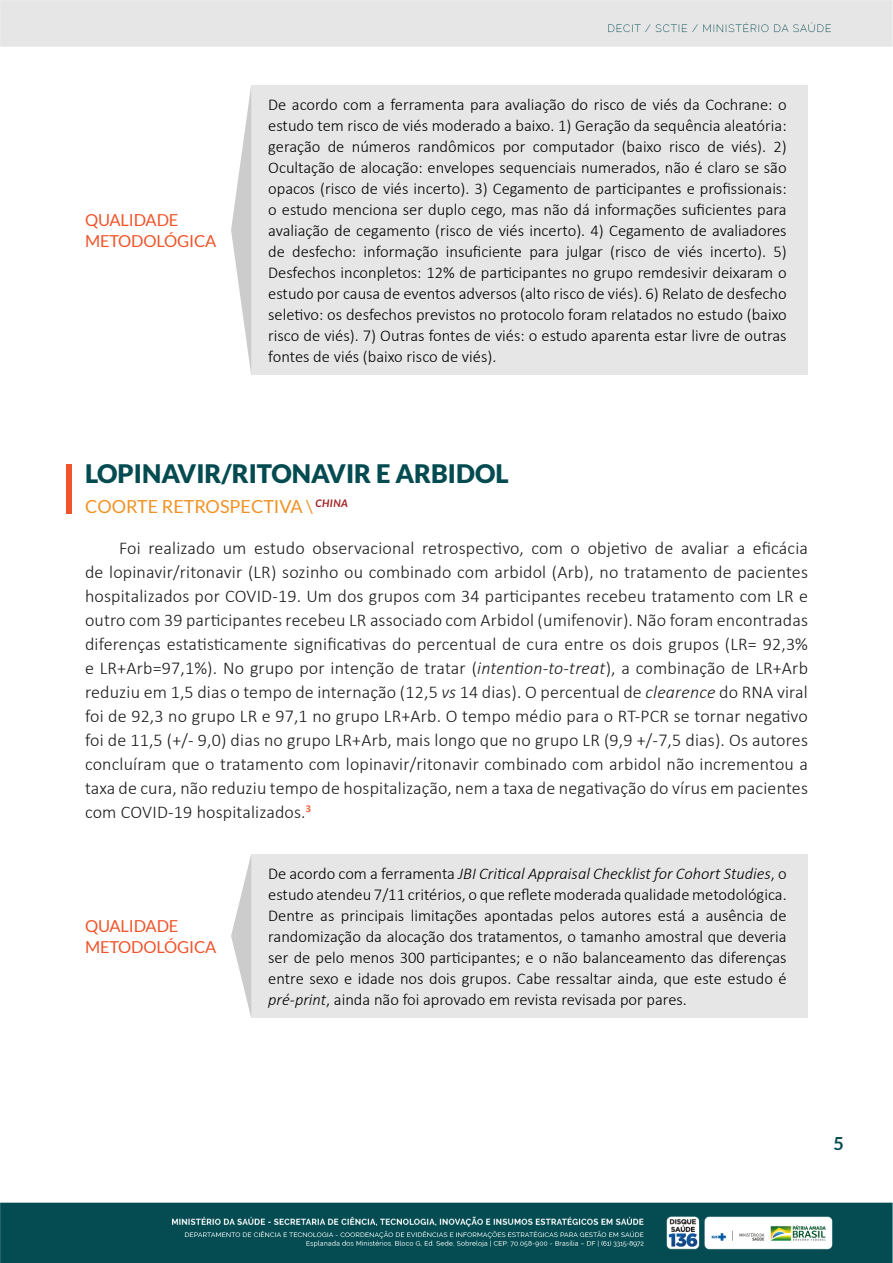
<style>
.page{position:relative;width:893px;height:1263px;background:#fff}
.page>*{position:absolute;margin:0;border:0;box-sizing:border-box;transform-origin:0 0}
.t1{font:900 25.5px "Lato";color:#034b51}
.t2{font:300 18px/24px "Calibri";letter-spacing:.01em;color:#1a1a1a;text-align:justify}
.t3{font:18px "Lato";color:#f29224}
.t4{font:700 18px "Lato";color:#034b51}
.t5{font:300 16.5px/21px "Calibri";color:#000;text-align:justify}
.t6{font:16.5px/21px "Lato";letter-spacing:-.01em;color:#f0542b}
.s1{font-style:italic}
</style>
<div class="page">
<img style="left:0;top:0;width:893px;height:1263px">
<div style="left:85px;top:85px;width:146px;height:290px;background:#fff"></div>
<div style="left:251px;top:85px;width:557px;height:290px;background:#e6e6e6"></div>
<svg style="left:231px;top:85px;width:20px;height:290px"></svg>
<div style="left:85px;top:854px;width:146px;height:164px;background:#fff"></div>
<div style="left:251px;top:854px;width:557px;height:164px;background:#e6e6e6"></div>
<svg style="left:231px;top:854px;width:20px;height:164px"></svg>
<div style="left:66px;top:464px;width:6px;height:49px;background:#f0542b"></div>
<p class="t6" style="left:85px;top:210px;width:133px">QUALIDADE<br>METODOLÓGICA</p>
<p class="t5" style="left:268px;top:94px;width:520px">De acordo com a ferramenta para avaliação do risco de viés da Cochrane: o estudo tem risco de viés moderado a baixo. 1) Geração da sequência aleatória: geração de números randômicos por computador (baixo risco de viés). 2)<br>Ocultação de alocação: envelopes sequenciais numerados, não é claro se são opacos (risco de viés incerto). 3) Cegamento de participantes e profissionais: o estudo menciona ser duplo cego, mas não dá informações suficientes para avaliação de cegamento (risco de viés incerto). 4) Cegamento de avaliadores de desfecho: informação insuficiente para julgar (risco de viés incerto). 5)<br>Desfechos inconpletos: 12% de participantes no grupo remdesivir deixaram o estudo por causa de eventos adversos (alto risco de viés). 6) Relato de desfecho seletivo: os desfechos previstos no protocolo foram relatados no estudo (baixo risco de viés). 7) Outras fontes de viés: o estudo aparenta estar livre de outras fontes de viés (baixo risco de viés).</p>
<h1 class="t1" style="left:85px;top:459px;width:425px">LOPINAVIR/RITONAVIR E ARBIDOL</h1>
<p class="t3" style="left:85px;top:497px;width:264px">COORTE RETROSPECTIVA \ <sup>CHINA</sup></p>
<p class="t2" style="left:85px;top:536px;width:724px;text-indent:34px">Foi realizado um estudo observacional retrospectivo, com o objetivo de avaliar a eficácia de lopinavir/ritonavir (LR) sozinho ou combinado com arbidol (Arb), no tratamento de pacientes hospitalizados por COVID-19. Um dos grupos com 34 participantes recebeu tratamento com LR e outro com 39 participantes recebeu LR associado com Arbidol (umifenovir). Não foram encontradas diferenças estatisticamente significativas do percentual de cura entre os dois grupos (LR= 92,3% e LR+Arb=97,1%). No grupo por intenção de tratar (<span class="s1">intention-to-treat</span>), a combinação de LR+Arb reduziu em 1,5 dias o tempo de internação (12,5 <span class="s1">vs</span> 14 dias). O percentual de <span class="s1">clearence</span> do RNA viral foi de 92,3 no grupo LR e 97,1 no grupo LR+Arb. O tempo médio para o RT-PCR se tornar negativo foi de 11,5 (+/- 9,0) dias no grupo LR+Arb, mais longo que no grupo LR (9,9 +/-7,5 dias). Os autores concluíram que o tratamento com lopinavir/ritonavir combinado com arbidol não incrementou a taxa de cura, não reduziu tempo de hospitalização, nem a taxa de negativação do vírus em pacientes com COVID-19 hospitalizados.<sup>3</sup></p>
<p class="t6" style="left:85px;top:915px;width:133px">QUALIDADE<br>METODOLÓGICA</p>
<p class="t5" style="left:268px;top:863px;width:520px">De acordo com a ferramenta <span class="s1">JBI Critical Appraisal Checklist for Cohort Studies</span>, o estudo atendeu 7/11 critérios, o que reflete moderada qualidade metodológica.<br>Dentre as principais limitações apontadas pelos autores está a ausência de randomização da alocação dos tratamentos, o tamanho amostral que deveria ser de pelo menos 300 participantes; e o não balanceamento das diferenças entre sexo e idade nos dois grupos. Cabe ressaltar ainda, que este estudo é <span class="s1">pré-print</span>, ainda não foi aprovado em revista revisada por pares.</p>
<p class="t4" style="left:833px;top:1133px;width:12px">5</p>
</div>
